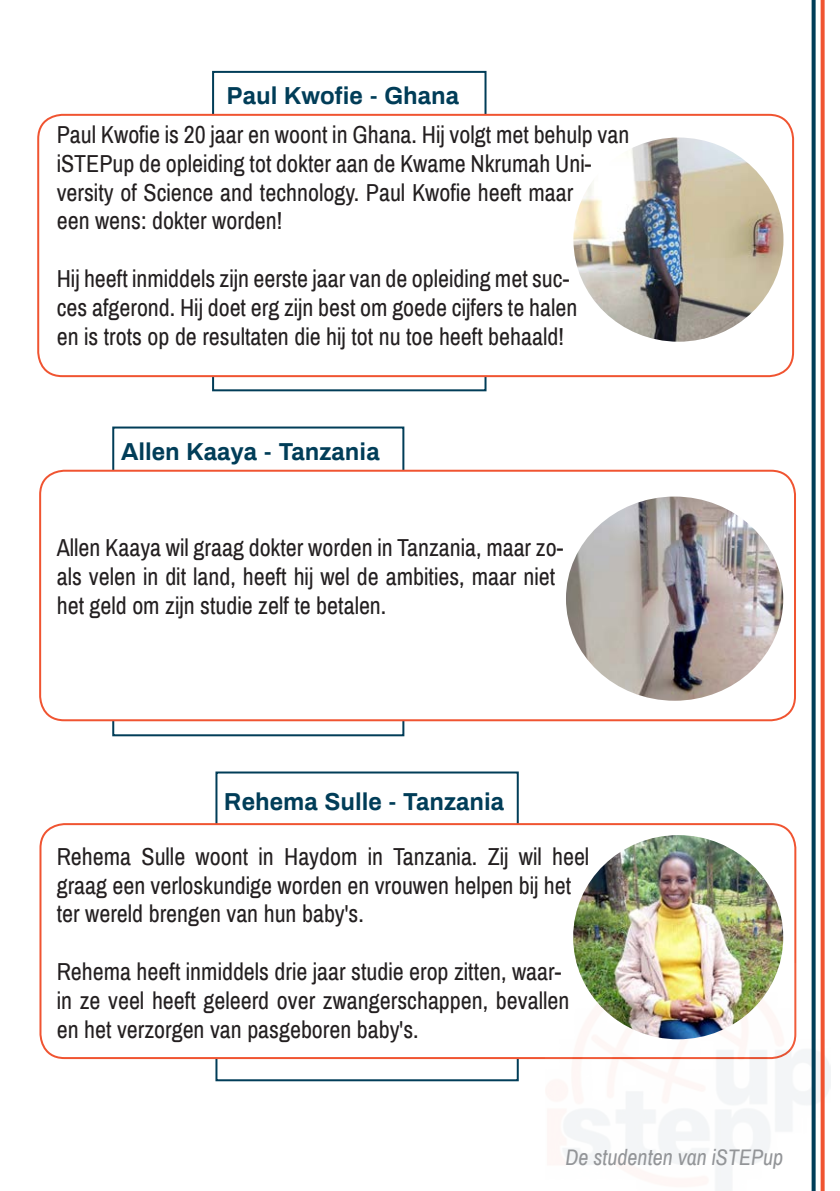
<style>
.page{position:relative;width:840px;height:1191px;background:#fff}
.page>*{position:absolute;margin:0;border:0;box-sizing:border-box;transform-origin:0 0}
.Broodtekst{font:24px/28.8px "Archivo Narrow";color:#231f20}
.Koptekst_donkerblauw{font:700 24px "Archivo";color:#013d58}
.t1{font:italic 22px "Archivo Narrow";color:#939598}
</style>
<div class="page">
<div style="left:212px;top:71px;width:274px;height:320px;border:2px solid #013d58"></div>
<div style="left:112px;top:426px;width:292px;height:310px;border:2px solid #013d58"></div>
<div style="left:215px;top:771px;width:303px;height:310px;border:2px solid #013d58"></div>
<div style="left:40px;top:471px;width:754px;height:249px;background:#fff;border-radius:24px"></div>
<div style="left:39px;top:470px;width:756px;height:251px;border:2px solid #f05431;border-radius:24px"></div>
<div style="left:40px;top:824px;width:754px;height:234px;background:#fff;border-radius:24px"></div>
<div style="left:39px;top:823px;width:756px;height:236px;border:2px solid #f05431;border-radius:24px"></div>
<div style="left:38px;top:115px;width:754px;height:261px;background:#fff;border-radius:24px"></div>
<div style="left:37px;top:114px;width:756px;height:263px;border:2px solid #f05431;border-radius:24px"></div>
<img style="left:545px;top:963px;width:284px;height:228px">
<svg style="left:811px;top:0;width:4px;height:1191px;background:#275a71"></svg>
<svg style="left:820px;top:0;width:4px;height:1191px;background:#f26e51"></svg>
<img style="left:573px;top:137px;width:210px;height:205px">
<img style="left:573px;top:835px;width:209px;height:204px">
<img style="left:566px;top:496px;width:216px;height:204px">
<p class="Koptekst_donkerblauw" style="left:227px;top:79px;width:234px">Paul Kwofie - Ghana</p>
<p class="Broodtekst" style="left:57px;top:121px;width:574px">Paul Kwofie is 20 jaar en woont in Ghana. Hij volgt met behulp van iSTEPup de opleiding tot dokter aan de Kwame Nkrumah Uni&shy;versity of Science and technology. Paul Kwofie heeft maar<br>een wens: dokter worden!</p>
<p class="Broodtekst" style="left:57px;top:265px;width:522px">Hij heeft inmiddels zijn eerste jaar van de opleiding met suc&shy;ces afgerond. Hij doet erg zijn best om goede cijfers te halen en is trots op de resultaten die hij tot nu toe heeft behaald!</p>
<p class="Koptekst_donkerblauw" style="left:121px;top:435px;width:260px">Allen Kaaya - Tanzania</p>
<p class="Broodtekst" style="left:57px;top:534px;width:508px">Allen Kaaya wil graag dokter worden in Tanzania, maar zo&shy;als velen in dit land, heeft hij wel de ambities, maar niet het geld om zijn studie zelf te betalen.</p>
<p class="Koptekst_donkerblauw" style="left:224px;top:784px;width:281px">Rehema Sulle - Tanzania</p>
<p class="Broodtekst" style="left:57px;top:842px;width:534px">Rehema Sulle woont in Haydom in Tanzania. Zij wil heel graag een verloskundige worden en vrouwen helpen bij het ter wereld brengen van hun baby's.</p>
<p class="Broodtekst" style="left:57px;top:957px;width:514px">Rehema heeft inmiddels drie jaar studie erop zitten, waar&shy;in ze veel heeft geleerd over zwangerschappen, bevallen en het verzorgen van pasgeboren baby's.</p>
<p class="t1" style="left:565px;top:1143px;width:219px">De studenten van iSTEPup</p>
</div>
